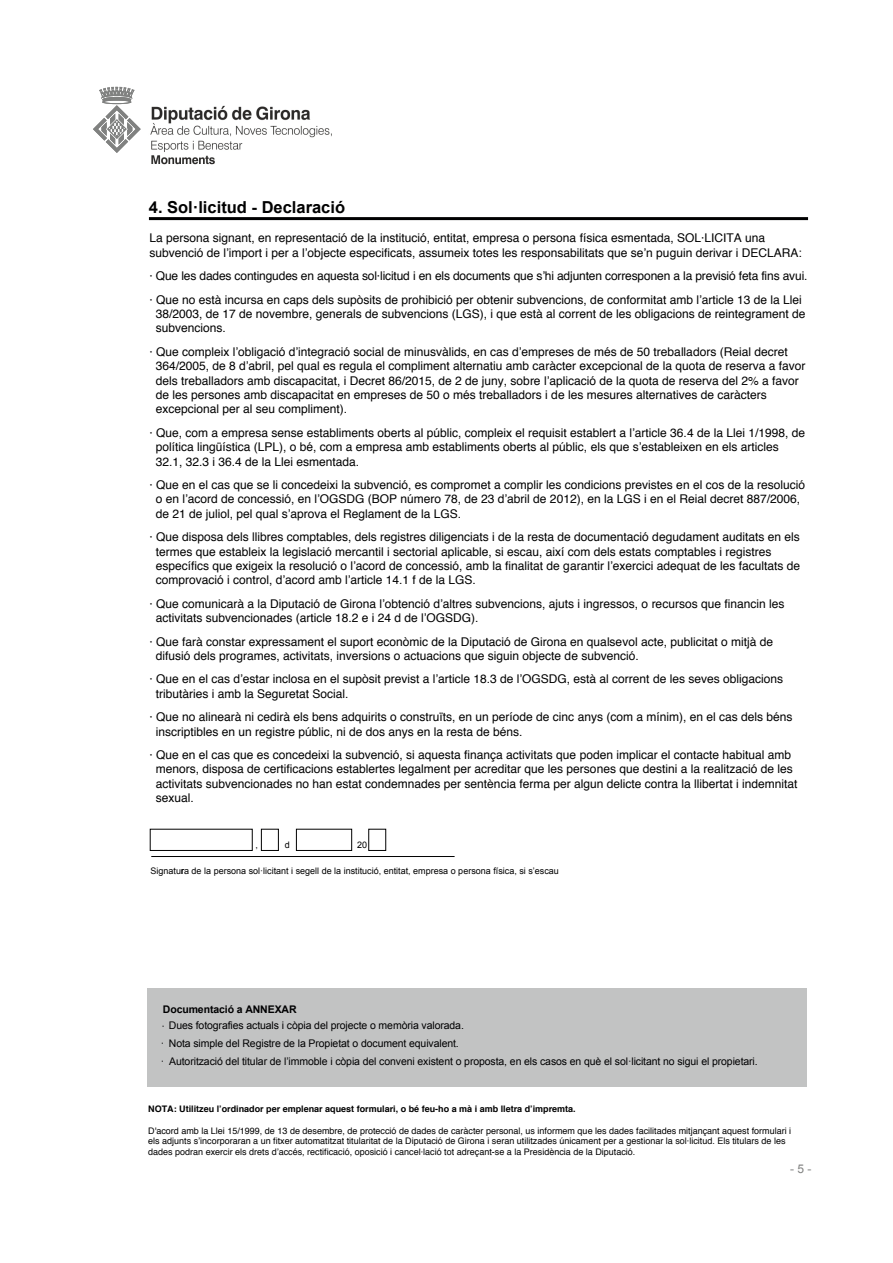
<style>
.page{position:relative;width:893px;height:1263px;background:#fff}
.page>*{position:absolute;margin:0;border:0;box-sizing:border-box;transform-origin:0 0}
.t1{font:700 16.5px "Arial";color:#000001}
.t2{font:12px/14.4px "Helvetica";color:#000001}
.t3{font:12px "Arial";color:#808180}
.t4{font:10.5px/17.2px "Arial";letter-spacing:-.01em;color:#000001}
.t5{font:9px/10.8px "Helvetica";color:#000}
.t6{font:9px "Arial";color:#000001}
.t7{font:700 9px "Helvetica";color:#000}
.s1{font-weight:700}
.s2{font-style:inherit}
</style>
<div class="page">
<hr style="left:149px;top:217px;width:659px;height:3px;background:#000001">
<hr style="left:151px;top:856px;width:304px;height:1px;background:#000001">
<div style="left:150px;top:829px;width:102px;height:22px;border:1px solid #000001"></div>
<div style="left:261px;top:829px;width:18px;height:22px;border:1px solid #000001"></div>
<div style="left:296px;top:829px;width:56px;height:22px;border:1px solid #000001"></div>
<svg style="left:93px;top:87px;width:48px;height:66px"></svg>
<img style="left:150px;top:105px;width:182px;height:60px">
<div style="left:147px;top:988px;width:659px;height:99px;background:#c2c3c3"></div>
<h1 class="t1" style="left:149px;top:197px;width:198px">4. Sol·licitud - Declaració</h1>
<p class="t2" style="left:149px;top:231px;width:654px">La persona signant, en representació de la institució, entitat, empresa o persona física esmentada, SOL·LICITA una subvenció de l’import i per a l’objecte especificats, assumeix totes les responsabilitats que se’n puguin derivar i DECLARA:</p>
<p class="t2" style="left:149px;top:265px;width:660px;line-height:23.4px">· Que les dades contingudes en aquesta sol·licitud i en els documents que s’hi adjunten corresponen a la previsió feta fins avui. · Que no està incursa en caps dels supòsits de prohibició per obtenir subvencions, de conformitat amb l’article 13 de la Llei</p>
<p class="t2" style="left:156px;top:307px;width:651px">38/2003, de 17 de novembre, generals de subvencions (LGS), i que està al corrent de les obligacions de reintegrament de subvencions.</p>
<p class="t2" style="left:156px;top:345px;width:651px;text-indent:-6px">· Que compleix l’obligació d’integració social de minusvàlids, en cas d’empreses de més de 50 treballadors (Reial decret 364/2005, de 8 d’abril, pel qual es regula el compliment alternatiu amb caràcter excepcional de la quota de reserva a favor dels treballadors amb discapacitat, i Decret 86/2015, de 2 de juny, sobre l’aplicació de la quota de reserva del 2% a favor de les persones amb discapacitat en empreses de 50 o més treballadors i de les mesures alternatives de caràcters excepcional per al seu compliment).</p>
<p class="t2" style="left:156px;top:426px;width:651px;text-indent:-6px">· Que, com a empresa sense establiments oberts al públic, compleix el requisit establert a l’article 36.4 de la Llei 1/1998, de política lingüística (LPL), o bé, com a empresa amb establiments oberts al públic, els que s’estableixen en els articles<br>32.1, 32.3 i 36.4 de la Llei esmentada.</p>
<p class="t2" style="left:156px;top:478px;width:651px;text-indent:-6px">· Que en el cas que se li concedeixi la subvenció, es compromet a complir les condicions previstes en el cos de la resolució o en l’acord de concessió, en l’OGSDG (BOP número 78, de 23 d’abril de 2012), en la LGS i en el Reial decret 887/2006, de 21 de juliol, pel qual s’aprova el Reglament de la LGS.</p>
<p class="t2" style="left:156px;top:530px;width:646px;text-indent:-6px">· Que disposa dels llibres comptables, dels registres diligenciats i de la resta de documentació degudament auditats en els termes que estableix la legislació mercantil i sectorial aplicable, si escau, així com dels estats comptables i registres específics que exigeix la resolució o l’acord de concessió, amb la finalitat de garantir l’exercici adequat de les facultats de comprovació i control, d’acord amb l’article 14.1 f de la LGS.</p>
<p class="t2" style="left:156px;top:597px;width:630px;text-indent:-6px">· Que comunicarà a la Diputació de Girona l’obtenció d’altres subvencions, ajuts i ingressos, o recursos que financin les activitats subvencionades (article 18.2 e i 24 d de l’OGSDG).</p>
<p class="t2" style="left:156px;top:634px;width:619px;text-indent:-6px">· Que farà constar expressament el suport econòmic de la Diputació de Girona en qualsevol acte, publicitat o mitjà de difusió dels programes, activitats, inversions o actuacions que siguin objecte de subvenció.</p>
<p class="t2" style="left:156px;top:672px;width:629px;text-indent:-6px">· Que en el cas d’estar inclosa en el supòsit previst a l’article 18.3 de l’OGSDG, està al corrent de les seves obligacions tributàries i amb la Seguretat Social.</p>
<p class="t2" style="left:156px;top:710px;width:638px;text-indent:-6px">· Que no alinearà ni cedirà els bens adquirits o construïts, en un període de cinc anys (com a mínim), en el cas dels béns inscriptibles en un registre públic, ni de dos anys en la resta de béns.</p>
<p class="t2" style="left:156px;top:748px;width:643px;text-indent:-6px">· Que en el cas que es concedeixi la subvenció, si aquesta finança activitats que poden implicar el contacte habitual amb menors, disposa de certificacions establertes legalment per acreditar que les persones que destini a la realització de les activitats subvencionades no han estat condemnades per sentència ferma per algun delicte contra la llibertat i indemnitat sexual.</p>
<p class="t6" style="left:255px;top:839px;width:4px">,</p>
<p class="t6" style="left:285px;top:839px;width:7px">d</p>
<p class="t6" style="left:357px;top:839px;width:12px">20</p>
<p class="t6" style="left:151px;top:865px;width:410px">Signatu a de la persona sol·licitant i segell de la institució, entitat, empresa o persona física, si s’escau</p>
<p class="t6" style="left:181px;top:865px;width:4px">r</p>
<p class="t4" style="left:161px;top:1000px;width:598px"><span class="s1">Documentació a ANNEXAR<br></span><span class="s2">·</span> Dues fotografies actuals i còpia del projecte o memòria valorada.<br><span class="s2">·</span> Nota simple del Registre de la Propietat o document equivalent.<br><span class="s2">·</span> Autorització del titular de l’immoble i còpia del conveni existent o proposta, en els casos en què el sol·licitant no sigui el propietari.</p>
<p class="t7" style="left:148px;top:1101px;width:429px">NOTA: Utilitzeu l’ordinador per emplenar aquest formulari, o bé feu-ho a mà i amb lletra d’impremta.</p>
<p class="t5" style="left:148px;top:1125px;width:645px">D'acord amb la Llei 15/1999, de 13 de desembre, de protecció de dades de caràcter personal, us informem que les dades facilitades mitjançant aquest formulari i els adjunts s’incorporaran a un fitxer automatitzat titularitat de la Diputació de Girona i seran utilitzades únicament per a gestionar la sol·licitud. Els titulars de les dades podran exercir els drets d’accés, rectificació, oposició i cancel·lació tot adreçant-se a la Presidència de la Diputació.</p>
<p class="t3" style="left:790px;top:1160px;width:23px">- 5 -</p>
</div>
